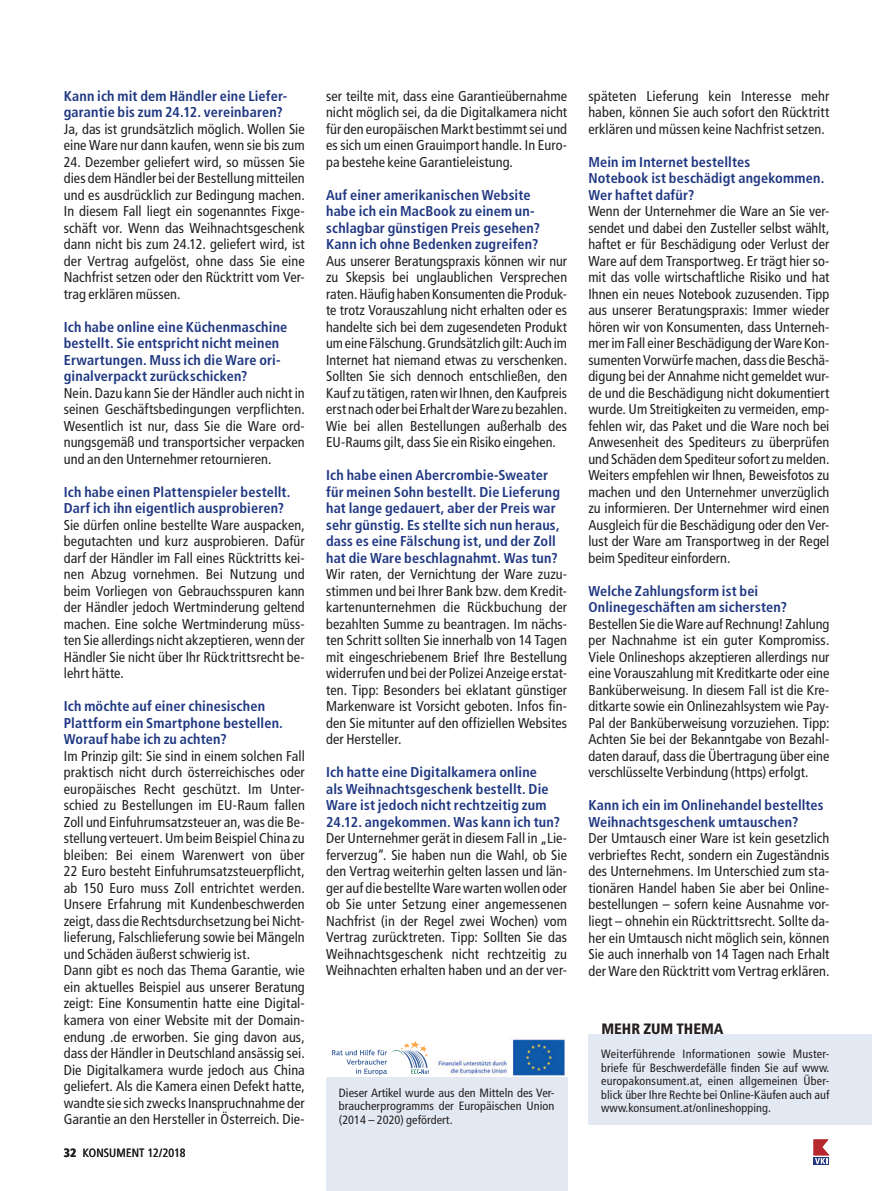
<style>
.page{position:relative;width:872px;height:1191px;background:#fff}
.page>*{position:absolute;margin:0;border:0;box-sizing:border-box;transform-origin:0 0}
.t1{font:900 condensed 15px "Frutiger LT Std";color:#231f20}
.t2{font:condensed 14.25px/16.5px "Frutiger LT Std";letter-spacing:.005em;color:#231f20;text-align:justify}
.t3{font:700 condensed 14.25px/16.5px "Frutiger LT Std";letter-spacing:.01em;color:#203882}
.t4{font:condensed 12px/13.5px "Frutiger LT Std";letter-spacing:.005em;color:#231f20;text-align:justify}
.s1{font-weight:900}
</style>
<div class="page">
<svg style="left:813px;top:1163px;width:16px;height:2px"></svg>
<svg style="left:813px;top:1139px;width:16px;height:24px"></svg>
<div style="left:326px;top:1077px;width:241px;height:114px;background:#e3e9f3"></div>
<svg style="left:332px;top:1041px;width:97px;height:34px"></svg>
<img style="left:438px;top:1039px;width:127px;height:37px">
<div style="left:588px;top:1034px;width:284px;height:90px;background:#e3e9f3"></div>
<p class="t3" style="left:64px;top:87px;width:224px">Kann ich mit dem Händler eine Liefer&shy;garantie bis zum 24.12. vereinbaren?</p>
<p class="t2" style="left:64px;top:120px;width:242px">Ja, das ist grundsätzlich möglich. Wollen Sie eine Ware nur dann kaufen, wenn sie bis zum</p>
<p class="t2" style="left:64px;top:153px;width:242px">24. Dezember geliefert wird, so müssen Sie dies dem Händler bei der Bestellung mitteilen und es ausdrücklich zur Bedingung machen.<br>In diesem Fall liegt ein sogenanntes Fixge&shy;schäft vor. Wenn das Weihnachtsgeschenk dann nicht bis zum 24.12. geliefert wird, ist der Vertrag aufgelöst, ohne dass Sie eine Nachfrist setzen oder den Rücktritt vom Ver&shy;trag erklären müssen.</p>
<p class="t3" style="left:64px;top:318px;width:225px">Ich habe online eine Küchenmaschine bestellt. Sie entspricht nicht meinen Erwartungen. Muss ich die Ware ori&shy;ginalverpackt zurückschicken?</p>
<p class="t2" style="left:64px;top:384px;width:242px">Nein. Dazu kann Sie der Händler auch nicht in seinen Geschäftsbedingungen verpflichten.<br>Wesentlich ist nur, dass Sie die Ware ord&shy;nungsgemäß und transportsicher verpacken und an den Unternehmer retournieren.</p>
<p class="t3" style="left:64px;top:483px;width:228px">Ich habe einen Plattenspieler bestellt.<br>Darf ich ihn eigentlich ausprobieren?</p>
<p class="t2" style="left:64px;top:516px;width:242px">Sie dürfen online bestellte Ware auspacken, begutachten und kurz ausprobieren. Dafür darf der Händler im Fall eines Rücktritts kei&shy;nen Abzug vornehmen. Bei Nutzung und beim Vorliegen von Gebrauchsspuren kann der Händler jedoch Wertminderung geltend machen. Eine solche Wertminderung müss&shy;ten Sie allerdings nicht akzeptieren, wenn der Händler Sie nicht über Ihr Rücktrittsrecht be&shy;lehrt hätte.</p>
<p class="t3" style="left:64px;top:698px;width:221px">Ich möchte auf einer chinesischen<br>Plattform ein Smartphone bestellen.<br>Worauf habe ich zu achten?</p>
<p class="t2" style="left:64px;top:747px;width:242px;text-align:left">Im Prinzip gilt: Sie sind in einem solchen Fall praktisch nicht durch österreichisches oder europäisches Recht geschützt. Im Unter&shy;schied zu Bestellungen im EU-Raum fallen Zoll und Einfuhrumsatzsteuer an, was die Be&shy;stellung verteuert. Um beim Beispiel China zu bleiben: Bei einem Warenwert von über 22 Euro besteht Einfuhrumsatzsteuerpflicht, ab 150 Euro muss Zoll entrichtet werden.<br>Unsere Erfahrung mit Kundenbeschwerden zeigt, dass die Rechtsdurchsetzung bei Nicht&shy;lieferung, Falschlieferung sowie bei Mängeln und Schäden äußerst schwierig ist.<br>Dann gibt es noch das Thema Garantie, wie ein aktuelles Beispiel aus unserer Beratung zeigt: Eine Konsumentin hatte eine Digital&shy;kamera von einer Website mit der Domain&shy;endung .de erworben. Sie ging davon aus, dass der Händler in Deutschland ansässig sei.<br>Die Digitalkamera wurde jedoch aus China geliefert. Als die Kamera einen Defekt hatte, wandte sie sich zwecks Inanspruchnahme der Garantie an den Hersteller in Österreich. Die-</p>
<p class="t4" style="left:64px;top:1146px;width:123px"><span class="s1">32</span> KONSUMENT 12/2018</p>
<p class="t2" style="left:326px;top:88px;width:242px">ser teilte mit, dass eine Garantieübernahme nicht möglich sei, da die Digitalkamera nicht für den europäischen Markt bestimmt sei und es sich um einen Grauimport handle. In Euro&shy;pa bestehe keine Garantieleistung.</p>
<p class="t3" style="left:326px;top:186px;width:215px">Auf einer amerikanischen Website habe ich ein MacBook zu einem un&shy;schlagbar günstigen Preis gesehen?<br>Kann ich ohne Bedenken zugreifen?</p>
<p class="t2" style="left:326px;top:252px;width:242px">Aus unserer Beratungspraxis können wir nur zu Skepsis bei unglaublichen Versprechen raten. Häufig haben Konsumenten die Produk&shy;te trotz Vorauszahlung nicht erhalten oder es handelte sich bei dem zugesendeten Produkt um eine Fälschung. Grundsätzlich gilt: Auch im Internet hat niemand etwas zu verschenken.<br>Sollten Sie sich dennoch entschließen, den Kauf zu tätigen, raten wir Ihnen, den Kaufpreis erst nach oder bei Erhalt der Ware zu bezahlen.<br>Wie bei allen Bestellungen außerhalb des EU-Raums gilt, dass Sie ein Risiko eingehen.</p>
<p class="t3" style="left:326px;top:467px;width:235px">Ich habe einen Abercrombie-Sweater für meinen Sohn bestellt. Die Lieferung hat lange gedauert, aber der Preis war sehr günstig. Es stellte sich nun heraus, dass es eine Fälschung ist, und der Zoll hat die Ware beschlagnahmt. Was tun?</p>
<p class="t2" style="left:326px;top:566px;width:242px">Wir raten, der Vernichtung der Ware zuzu&shy;stimmen und bei Ihrer Bank bzw. dem Kredit&shy;kartenunternehmen die Rückbuchung der bezahlten Summe zu beantragen. Im nächs&shy;ten Schritt sollten Sie innerhalb von 14 Tagen mit eingeschriebenem Brief Ihre Bestellung widerrufen und bei der Polizei Anzeige erstat&shy;ten. Tipp: Besonders bei eklatant günstiger Markenware ist Vorsicht geboten. Infos fin&shy;den Sie mitunter auf den offiziellen Websites der Hersteller.</p>
<p class="t3" style="left:326px;top:764px;width:235px">Ich hatte eine Digitalkamera online<br>als Weihnachtsgeschenk bestellt. Die Ware ist jedoch nicht rechtzeitig zum 24.12. angekommen. Was kann ich tun?</p>
<p class="t2" style="left:326px;top:830px;width:243px">Der Unternehmer gerät in diesem Fall in „Lie&shy;ferverzug“. Sie haben nun die Wahl, ob Sie den Vertrag weiterhin gelten lassen und län&shy;ger auf die bestellte Ware warten wollen oder ob Sie unter Setzung einer angemessenen Nachfrist (in der Regel zwei Wochen) vom Vertrag zurücktreten. Tipp: Sollten Sie das Weihnachtsgeschenk nicht rechtzeitig zu Weihnachten erhalten haben und an der ver-</p>
<p class="t4" style="left:339px;top:1086px;width:217px">Dieser Artikel wurde aus den Mitteln des Ver&shy;braucherprogramms der Europäischen Union (2014 – 2020) gefördert.</p>
<p class="t2" style="left:588px;top:87px;width:242px">späteten Lieferung kein Interesse mehr haben, können Sie auch sofort den Rücktritt erklären und müssen keine Nachfrist setzen.</p>
<p class="t3" style="left:588px;top:153px;width:237px">Mein im Internet bestelltes<br>Notebook ist beschädigt angekommen.<br>Wer haftet dafür?</p>
<p class="t2" style="left:588px;top:203px;width:242px">Wenn der Unternehmer die Ware an Sie ver&shy;sendet und dabei den Zusteller selbst wählt, haftet er für Beschädigung oder Verlust der Ware auf dem Transportweg. Er trägt hier so&shy;mit das volle wirtschaftliche Risiko und hat Ihnen ein neues Notebook zuzusenden. Tipp aus unserer Beratungspraxis: Immer wieder hören wir von Konsumenten, dass Unterneh&shy;mer im Fall einer Beschädigung der Ware Kon&shy;sumenten Vorwürfe machen, dass die Beschä&shy;digung bei der Annahme nicht gemeldet wur&shy;de und die Beschädigung nicht dokumentiert wurde. Um Streitigkeiten zu vermeiden, emp&shy;fehlen wir, das Paket und die Ware noch bei Anwesenheit des Spediteurs zu überprüfen und Schäden dem Spediteur sofort zu melden.<br>Weiters empfehlen wir Ihnen, Beweisfotos zu machen und den Unternehmer unverzüglich zu informieren. Der Unternehmer wird einen Ausgleich für die Beschädigung oder den Ver&shy;lust der Ware am Transportweg in der Regel beim Spediteur einfordern.</p>
<p class="t3" style="left:588px;top:582px;width:200px">Welche Zahlungsform ist bei<br>Onlinegeschäften am sichersten?</p>
<p class="t2" style="left:588px;top:616px;width:242px">Bestellen Sie die Ware auf Rechnung! Zahlung per Nachnahme ist ein guter Kompromiss.<br>Viele Onlineshops akzeptieren allerdings nur eine Vorauszahlung mit Kreditkarte oder eine Banküberweisung. In diesem Fall ist die Kre&shy;ditkarte sowie ein Onlinezahlsystem wie Pay-Pal der Banküberweisung vorzuziehen. Tipp:<br>Achten Sie bei der Bekanntgabe von Bezahl&shy;daten darauf, dass die Übertragung über eine verschlüsselte Verbindung (https) erfolgt.</p>
<p class="t3" style="left:588px;top:797px;width:237px">Kann ich ein im Onlinehandel bestelltes<br>Weihnachtsgeschenk umtauschen?</p>
<p class="t2" style="left:588px;top:830px;width:242px">Der Umtausch einer Ware ist kein gesetzlich verbrieftes Recht, sondern ein Zugeständnis des Unternehmens. Im Unterschied zum sta&shy;tionären Handel haben Sie aber bei Online&shy;bestellungen – sofern keine Ausnahme vor&shy;liegt – ohnehin ein Rücktrittsrecht. Sollte da&shy;her ein Umtausch nicht möglich sein, können Sie auch innerhalb von 14 Tagen nach Erhalt der Ware den Rücktritt vom Vertrag erklären.</p>
<p class="t1" style="left:601px;top:1020px;width:124px">MEHR ZUM THEMA</p>
<p class="t4" style="left:601px;top:1047px;width:230px">Weiterführende Informationen sowie Muster&shy;briefe für Beschwerdefälle finden Sie auf www. europakonsument.at, einen allgemeinen Über&shy;blick über Ihre Rechte bei Online-Käufen auch auf www.konsument.at/onlineshopping.</p>
</div>
